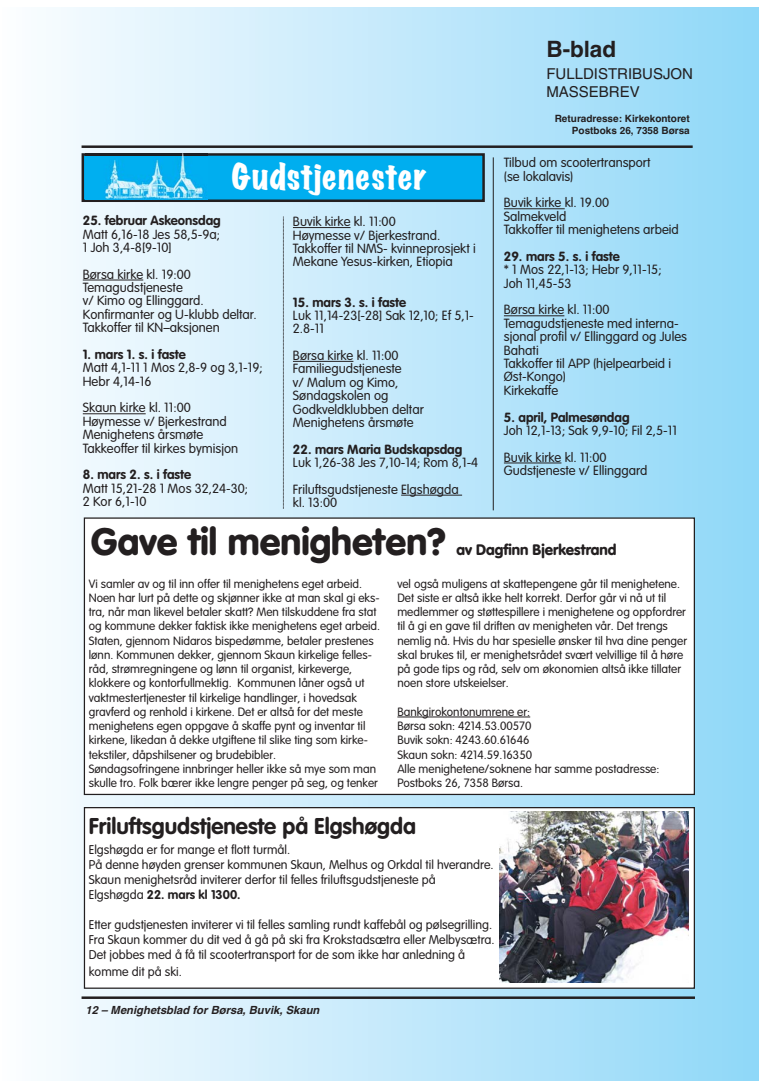
<style>
.page{position:relative;width:773px;height:1081px;background:#fff}
.page>*{position:absolute;margin:0;border:0;box-sizing:border-box;transform-origin:0 0}
.t1{font:900 37.5px "VAG Rounded";color:#231f20}
.t2{font:expanded 32.5px "Marker Felt";letter-spacing:.025em;color:#fff}
.t3{font:700 22.5px "VAG Rounded";color:#231f20}
.t4{font:700 22.5px "Helvetica";color:#231f20}
.t5{font:15px/18px "Helvetica";color:#231f20}
.t6{font:900 15px "VAG Rounded";color:#231f20}
.t7{font:300 13.12px/13.4px "VAG Rounded";color:#231f20}
.t8{font:300 12.5px/15px "VAG Rounded";color:#231f20}
.t9{font:300 11.88px/14.2px "VAG Rounded";color:#231f20}
.t10{font:italic 700 11.25px "Helvetica";color:#231f20}
.t11{font:700 10px/12px "Helvetica";color:#231f20;text-align:right}
.s1{font-weight:700}
</style>
<div class="page">
<div style="left:2px;top:7px;width:756px;height:1074px;background:linear-gradient(to right,#fcfdff,#8fd6f7)"></div>
<hr style="left:83px;top:280px;width:60px;height:1px;background:#231f20">
<hr style="left:83px;top:413px;width:63px;height:1px;background:#231f20">
<hr style="left:293px;top:227px;width:57px;height:1px;background:#231f20">
<hr style="left:293px;top:361px;width:60px;height:1px;background:#231f20">
<hr style="left:401px;top:495px;width:61px;height:1px;background:#231f20">
<hr style="left:81px;top:996px;width:613px;height:3px;background:#231f20">
<div style="left:83px;top:154px;width:400px;height:47px;background:#00aeef"></div>
<div style="left:81px;top:153px;width:403px;height:49px;border:2px solid #231f20"></div>
<hr style="left:81px;top:145px;width:611px;height:3px;background:#231f20">
<svg style="left:283px;top:217px;width:1px;height:292px"></svg>
<hr style="left:493px;top:157px;width:1px;height:353px;background:#231f20">
<img style="left:86px;top:153px;width:121px;height:46px">
<hr style="left:504px;top:208px;width:60px;height:1px;background:#231f20">
<hr style="left:504px;top:315px;width:60px;height:1px;background:#231f20">
<hr style="left:504px;top:463px;width:57px;height:1px;background:#231f20">
<div style="left:84px;top:518px;width:610px;height:276px;background:#fff"></div>
<div style="left:84px;top:517px;width:610px;height:278px;border:1px solid #231f20"></div>
<hr style="left:397px;top:716px;width:133px;height:1px;background:#231f20">
<div style="left:84px;top:807px;width:610px;height:181px;background:#fff"></div>
<div style="left:84px;top:807px;width:610px;height:182px;border:1px solid #231f20"></div>
<img style="left:499px;top:811px;width:189px;height:172px">
<p class="t4" style="left:546px;top:36px;width:71px">B-blad</p>
<p class="t5" style="left:546px;top:66px;width:148px">FULLDISTRIBUSJON<br>MASSEBREV</p>
<p class="t2" style="left:232px;top:159px;width:196px">Gudstjenester</p>
<p class="t7" style="left:83px;top:215px;width:139px;text-align:justify"><span class="s1">25. februar Askeonsdag </span>Matt 6,16-18 Jes 58,5-9a; 1 Joh 3,4-8[9-10]</p>
<p class="t7" style="left:83px;top:268px;width:175px">Børsa kirke kl. 19:00<br>Temagudstjeneste<br>v/ Kimo og Ellinggard.<br>Konfirmanter og U-klubb deltar.<br>Takkoffer til KN–aksjonen</p>
<p class="t7" style="left:83px;top:349px;width:181px"><span class="s1">1. mars 1. s. i faste<br></span>Matt 4,1-11 1 Mos 2,8-9 og 3,1-19;<br>Hebr 4,14-16</p>
<p class="t7" style="left:83px;top:402px;width:157px">Skaun kirke kl. 11:00<br>Høymesse v/ Bjerkestrand<br>Menighetens årsmøte<br>Takkeoffer til kirkes bymisjon</p>
<p class="t7" style="left:83px;top:469px;width:167px"><span class="s1">8. mars 2. s. i faste<br></span>Matt 15,21-28 1 Mos 32,24-30;<br>2 Kor 6,1-10</p>
<p class="t7" style="left:293px;top:216px;width:184px">Buvik kirke kl. 11:00<br>Høymesse v/ Bjerkestrand.<br>Takkoffer til NMS- kvinneprosjekt i<br>Mekane Yesus-kirken, Etiopia</p>
<p class="t7" style="left:293px;top:296px;width:182px"><span class="s1">15. mars 3. s. i faste<br></span>Luk 11,14-23[-28] Sak 12,10; Ef 5,1-<br>2.8-11</p>
<p class="t7" style="left:293px;top:350px;width:132px">Børsa kirke kl. 11:00<br>Familiegudstjeneste<br>v/ Malum og Kimo,<br>Søndagskolen og<br>Godkveldklubben deltar<br>Menighetens årsmøte</p>
<p class="t7" style="left:293px;top:443px;width:187px"><span class="s1">22. mars Maria Budskapsdag<br></span>Luk 1,26-38 Jes 7,10-14; Rom 8,1-4</p>
<p class="t7" style="left:293px;top:483px;width:167px">Friluftsgudstjeneste Elgshøgda kl. 13:00</p>
<p class="t11" style="left:554px;top:112px;width:136px">Returadresse: Kirkekontoret<br>Postboks 26, 7358 Børsa</p>
<p class="t7" style="left:504px;top:157px;width:148px">Tilbud om scootertransport (se lokalavis)</p>
<p class="t7" style="left:504px;top:197px;width:176px">Buvik kirke kl. 19.00<br>Salmekveld<br>Takkoffer til menighetens arbeid</p>
<p class="t7" style="left:504px;top:251px;width:159px"><span class="s1">29. mars 5. s. i faste<br></span>* 1 Mos 22,1-13; Hebr 9,11-15;<br>Joh 11,45-53</p>
<p class="t7" style="left:504px;top:304px;width:185px">Børsa kirke kl. 11:00<br>Temagudstjeneste med interna&shy;sjonal profil v/ Ellinggard og Jules<br>Bahati<br>Takkoffer til APP (hjelpearbeid i<br>Øst-Kongo)<br>Kirkekaffe</p>
<p class="t7" style="left:504px;top:411px;width:174px"><span class="s1">5. april, Palmesøndag<br></span>Joh 12,1-13; Sak 9,9-10; Fil 2,5-11</p>
<p class="t7" style="left:504px;top:451px;width:145px">Buvik kirke kl. 11:00<br>Gudstjeneste v/ Ellinggard</p>
<p class="t1" style="left:91px;top:526px;width:356px">Gave til menigheten?</p>
<p class="t6" style="left:456px;top:543px;width:162px">av Dagfinn Bjerkestrand</p>
<p class="t9" style="left:89px;top:577px;width:293px">Vi samler av og til inn offer til menighetens eget arbeid.<br>Noen har lurt på dette og skjønner ikke at man skal gi eks&shy;tra, når man likevel betaler skatt? Men tilskuddene fra stat og kommune dekker faktisk ikke menighetens eget arbeid.<br>Staten, gjennom Nidaros bispedømme, betaler prestenes lønn. Kommunen dekker, gjennom Skaun kirkelige felles&shy;råd, strømregningene og lønn til organist, kirkeverge, klokkere og kontorfullmektig. Kommunen låner også ut vaktmestertjenester til kirkelige handlinger, i hovedsak gravferd og renhold i kirkene. Det er altså for det meste menighetens egen oppgave å skaffe pynt og inventar til kirkene, likedan å dekke utgiftene til slike ting som kirke&shy;tekstiler, dåpshilsener og brudebibler.<br>Søndagsofringene innbringer heller ikke så mye som man skulle tro. Folk bærer ikke lengre penger på seg, og tenker</p>
<p class="t9" style="left:397px;top:577px;width:291px">vel også muligens at skattepengene går til menighetene.<br>Det siste er altså ikke helt korrekt. Derfor går vi nå ut til medlemmer og støttespillere i menighetene og oppfordrer til å gi en gave til driften av menigheten vår. Det trengs nemlig nå. Hvis du har spesielle ønsker til hva dine penger skal brukes til, er menighetsrådet svært velvillige til å høre på gode tips og råd, selv om økonomien altså ikke tillater noen store utskeielser.</p>
<p class="t9" style="left:397px;top:705px;width:263px">Bankgirokontonumrene er:<br>Børsa sokn: 4214.53.00570<br>Buvik sokn: 4243.60.61646<br>Skaun sokn: 4214.59.16350<br>Alle menighetene/soknene har samme postadresse:<br>Postboks 26, 7358 Børsa.</p>
<p class="t3" style="left:89px;top:817px;width:328px">Friluftsgudstjeneste på Elgshøgda</p>
<p class="t8" style="left:89px;top:842px;width:406px">Elgshøgda er for mange et flott turmål.<br>På denne høyden grenser kommunen Skaun, Melhus og Orkdal til hverandre.<br>Skaun menighetsråd inviterer derfor til felles friluftsgudstjeneste på Elgshøgda <span class="s1">22. mars kl 1300.</span></p>
<p class="t8" style="left:89px;top:917px;width:407px">Etter gudstjenesten inviterer vi til felles samling rundt kaffebål og pølsegrilling.<br>Fra Skaun kommer du dit ved å gå på ski fra Krokstadsætra eller Melbysætra.<br>Det jobbes med å få til scootertransport for de som ikke har anledning å</p>
<p class="t8" style="left:89px;top:964px;width:94px">komme dit på ski.</p>
<p class="t10" style="left:86px;top:1006px;width:237px">12 – Menighetsblad for Børsa, Buvik, Skaun</p>
</div>
